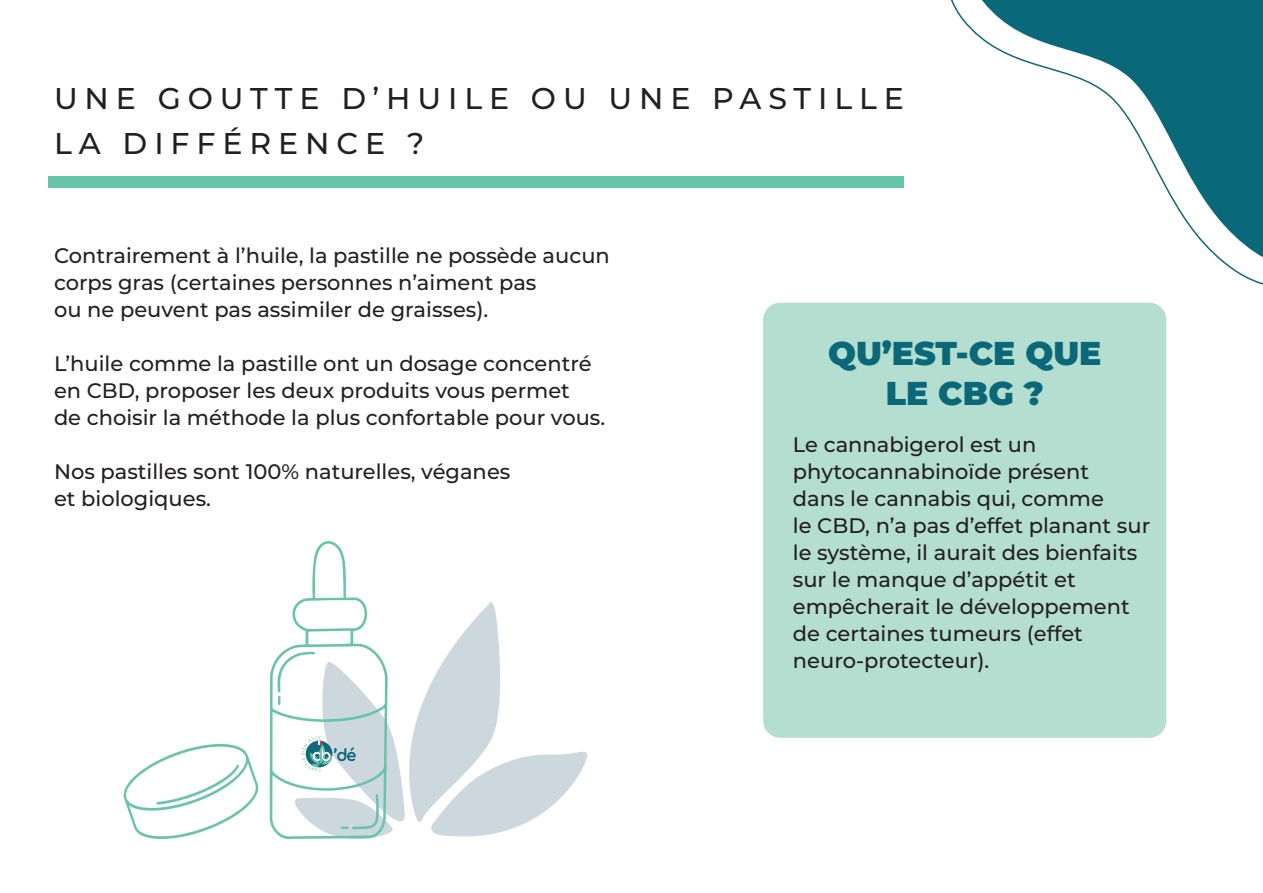
<style>
.page{position:relative;width:1263px;height:893px;background:#fff}
.page>*{position:absolute;margin:0;border:0;box-sizing:border-box;transform-origin:0 0}
.t1{font:900 33px/39.6px "Montserrat";color:#0b6878;text-align:center}
.t2{font:500 30px/45px "Montserrat";letter-spacing:.23em;color:#231f20}
.t3{font:500 21px/27px "Montserrat";color:#231f20}
</style>
<div class="page">
<div style="left:48px;top:176px;width:856px;height:12px;background:#66c5a9"></div>
<svg style="left:123px;top:744px;width:136px;height:95px"></svg>
<svg style="left:270px;top:541px;width:318px;height:298px"></svg>
<svg style="left:961px;top:0;width:302px;height:285px"></svg>
<div style="left:763px;top:303px;width:403px;height:435px;background:#b4ded0;border-radius:17px"></div>
<h2 class="t2" style="left:54px;top:74px;width:851px">UNE GOUTTE D’HUILE OU UNE PASTILLE<br>LA DIFFÉRENCE ?</h2>
<p class="t3" style="left:54px;top:241px;width:557px">Contrairement à l’huile, la pastille ne possède aucun corps gras (certaines personnes n’aiment pas<br>ou ne peuvent pas assimiler de graisses).</p>
<p class="t3" style="left:54px;top:349px;width:553px">L’huile comme la pastille ont un dosage concentré en CBD, proposer les deux produits vous permet<br>de choisir la méthode la plus confortable pour vous.</p>
<p class="t3" style="left:54px;top:457px;width:458px">Nos pastilles sont 100% naturelles, véganes et biologiques.</p>
<h1 class="t1" style="left:828px;top:332px;width:275px">QU’EST-CE QUE<br>LE CBG ?</h1>
<p class="t3" style="left:793px;top:430px;width:359px">Le cannabigerol est un phytocannabinoïde présent<br>dans le cannabis qui, comme<br>le CBD, n’a pas d’effet planant sur le système, il aurait des bienfaits sur le manque d’appétit et empêcherait le développement de certaines tumeurs (effet neuro-protecteur).</p>
</div>
